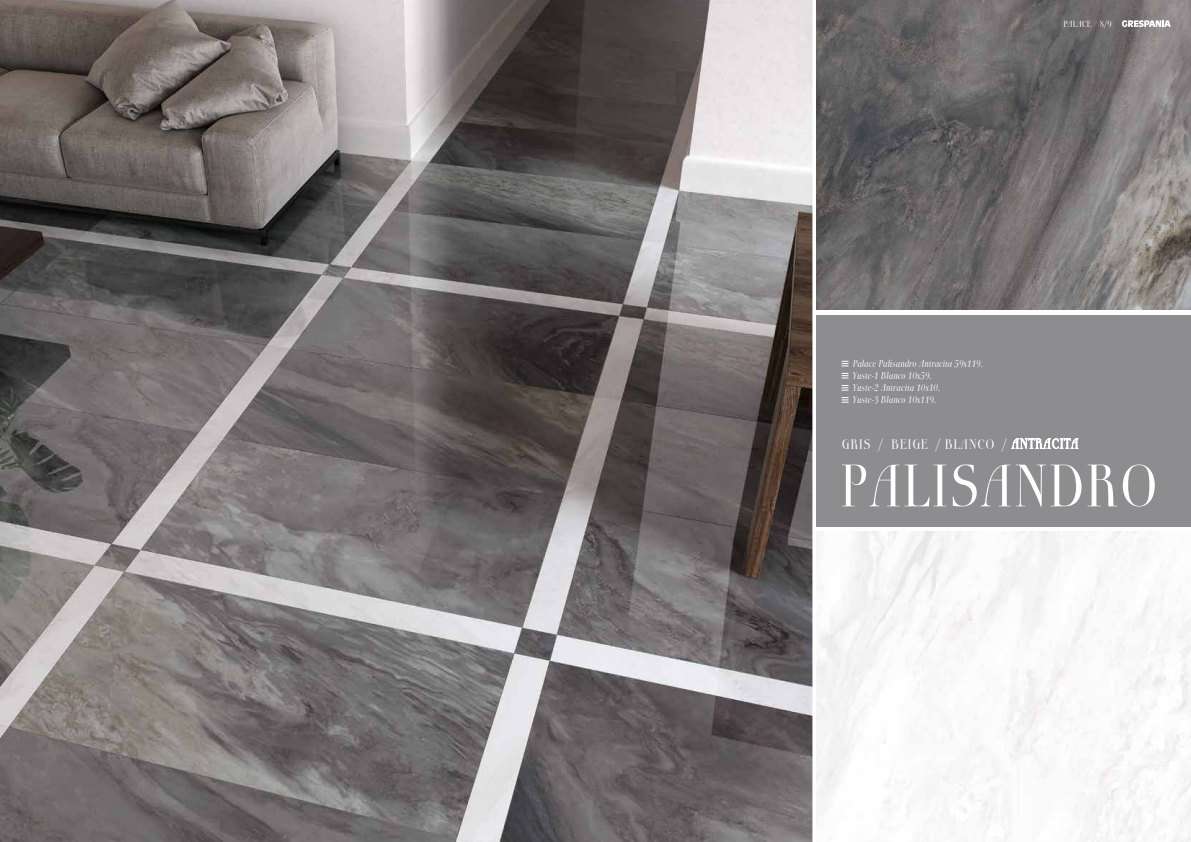
<style>
.page{position:relative;width:1191px;height:842px;background:#fff}
.page>*{position:absolute;margin:0;border:0;box-sizing:border-box;transform-origin:0 0}
.t1{font:300 60px "Boberia LL";color:#fff}
.t2{font:300 14px "Boberia LL";letter-spacing:.03em;color:#fff}
.t3{font:italic 300 10px/12px "Boberia LL";color:#fff}
.t4{font:300 9px "Boberia LL";color:#fff}
</style>
<div class="page">
<img style="left:0;top:0;width:812px;height:842px">
<img style="left:816px;top:0;width:375px;height:310px">
<div style="left:816px;top:315px;width:375px;height:212px;background:#8d8d90"></div>
<svg style="left:841px;top:361px;width:7px;height:5px"></svg>
<svg style="left:841px;top:373px;width:7px;height:5px"></svg>
<svg style="left:841px;top:385px;width:7px;height:6px"></svg>
<svg style="left:841px;top:397px;width:7px;height:6px"></svg>
<svg style="left:1011px;top:438px;width:67px;height:11px"></svg>
<svg style="left:1121px;top:20px;width:49px;height:7px"></svg>
<p class="t4" style="left:1063px;top:19px;width:50px">PALACE 8/9</p>
<p class="t3" style="left:852px;top:358px;width:131px">Palace Palisandro Antracita 59x119.<br>Yuste-1 Blanco 10x59.<br>Yuste-2 Antracita 10x10.<br>Yuste-3 Blanco 10x119.</p>
<h2 class="t2" style="left:841px;top:436px;width:167px">GRIS / BEIGE / BLANCO /</h2>
<h1 class="t1" style="left:839px;top:453px;width:321px">PALISANDRO</h1>
</div>
